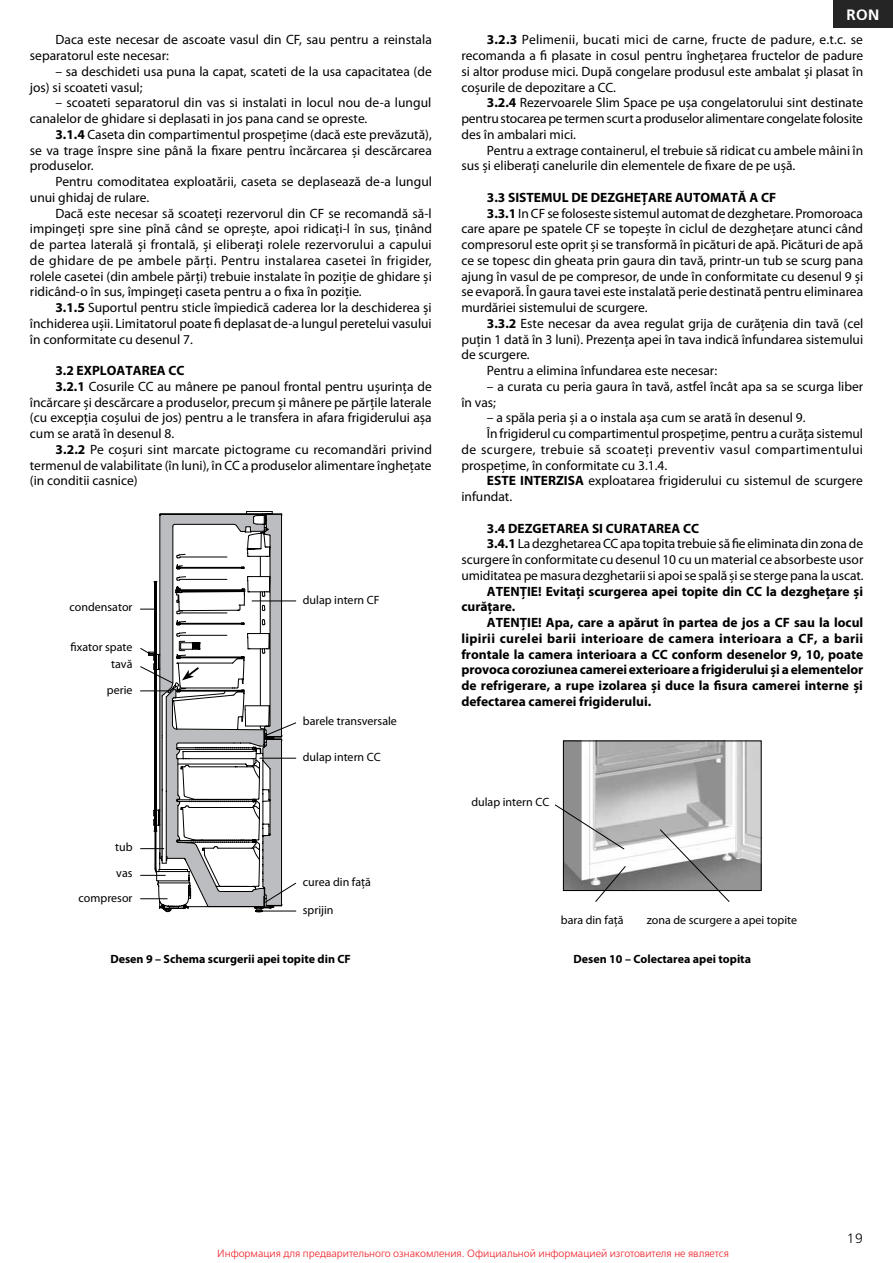
<style>
.page{position:relative;width:893px;height:1263px;background:#fff}
.page>*{position:absolute;margin:0;border:0;box-sizing:border-box;transform-origin:0 0}
.t1{font:15px "Free Set Demi Bold C";color:#fff}
.t2{font:13.5px/15.8px "Myriad Pro";color:#000}
.t3{font:700 13.5px/15.8px "Myriad Pro";color:#000}
.t4{font:13.5px "Myriad Pro";letter-spacing:.03em;color:#000}
.t5{font:13.5px "Free Set Light C";color:#000}
.t6{font:12px/24.5px "Myriad Pro";color:#000;text-align:right}
.t7{font:700 12px "Myriad Pro";color:#000}
.t8{font:10.5px "Free Set Light C";color:#ed1d24}
.s1{font-weight:700}
</style>
<div class="page">
<img style="left:565px;top:742px;width:195px;height:147px">
<div style="left:563px;top:740px;width:199px;height:151px;border:1px solid #000"></div>
<svg style="left:659px;top:828px;width:71px;height:74px"></svg>
<svg style="left:594px;top:865px;width:32px;height:37px"></svg>
<svg style="left:554px;top:804px;width:71px;height:46px"></svg>
<svg style="left:140px;top:511px;width:157px;height:401px"></svg>
<hr style="left:262px;top:911px;width:34px;height:1px;background:#000">
<div style="left:833px;top:0;width:60px;height:28px;background:#252525"></div>
<p class="t2" style="left:30px;top:32px;width:403px;text-indent:26px">Daca este necesar de ascoate vasul din CF, sau pentru a reinstala separatorul este necesar:</p>
<p class="t2" style="left:30px;top:63px;width:403px;text-indent:26px">– sa deschideti usa puna la capat, scateti de la usa capacitatea (de jos) si scoateti vasul;</p>
<p class="t2" style="left:30px;top:95px;width:403px;text-indent:26px">– scoateti separatorul din vas si instalati in locul nou de-a lungul canalelor de ghidare si deplasati in jos pana cand se opreste.</p>
<p class="t2" style="left:30px;top:126px;width:403px;text-align:justify;text-indent:26px"><span class="s1">3.1.4</span> Caseta din compartimentul prospețime (dacă este prevăzută), se va trage înspre sine până la fixare pentru încărcarea și descărcarea produselor.</p>
<p class="t2" style="left:30px;top:173px;width:404px;text-indent:26px">Pentru comoditatea exploatării, caseta se deplasează de-a lungul unui ghidaj de rulare.</p>
<p class="t2" style="left:30px;top:205px;width:404px;text-align:justify;text-indent:26px">Dacă este necesar să scoateți rezervorul din CF se recomandă să-l impingeți spre sine pînă când se oprește, apoi ridicați-l în sus, ținând de partea laterală și frontală, și eliberați rolele rezervorului a capului de ghidare de pe ambele părți. Pentru instalarea casetei în frigider, rolele casetei (din ambele părți) trebuie instalate în poziție de ghidare și ridicând-o în sus, împingeți caseta pentru a o fixa în poziție.</p>
<p class="t2" style="left:30px;top:299px;width:403px;text-align:justify;text-indent:26px"><span class="s1">3.1.5</span> Suportul pentru sticle împiedică caderea lor la deschiderea și închiderea ușii. Limitatorul poate fi deplasat de-a lungul peretelui vasului în conformitate cu desenul 7.</p>
<p class="t3" style="left:55px;top:362px;width:131px">3.2 EXPLOATAREA CC</p>
<p class="t2" style="left:55px;top:378px;width:378px"><span class="s1">3.2.1</span> Cosurile CC au mânere pe panoul frontal pentru ușurința de</p>
<p class="t2" style="left:30px;top:394px;width:403px">încărcare și descărcare a produselor, precum și mânere pe părțile laterale</p>
<p class="t2" style="left:30px;top:410px;width:403px">(cu excepția coșului de jos) pentru a le transfera in afara frigiderului așa</p>
<p class="t2" style="left:30px;top:425px;width:146px">cum se arată în desenul 8.</p>
<p class="t2" style="left:55px;top:441px;width:378px"><span class="s1">3.2.2</span> Pe coșuri sint marcate pictograme cu recomandări privind</p>
<p class="t2" style="left:30px;top:457px;width:403px">termenul de valabilitate (în luni), în CC a produselor alimentare înghețate</p>
<p class="t2" style="left:30px;top:473px;width:109px">(in conditii casnice)</p>
<p class="t6" style="left:69px;top:595px;width:65px">condensator</p>
<p class="t6" style="left:71px;top:635px;width:63px">fixator spate</p>
<p class="t6" style="left:111px;top:652px;width:23px">tavă</p>
<p class="t6" style="left:107px;top:678px;width:27px">perie</p>
<p class="t6" style="left:115px;top:834px;width:19px">tub</p>
<p class="t6" style="left:79px;top:861px;width:55px">vas compresor</p>
<p class="t6" style="left:303px;top:587px;width:78px">dulap intern CF</p>
<p class="t6" style="left:303px;top:708px;width:96px">barele transversale</p>
<p class="t6" style="left:303px;top:745px;width:79px">dulap intern CC</p>
<p class="t6" style="left:303px;top:869px;width:70px">curea din față</p>
<p class="t6" style="left:303px;top:897px;width:32px">sprijin</p>
<p class="t7" style="left:110px;top:951px;width:242px">Desen 9 – Schema scurgerii apei topite din CF</p>
<p class="t1" style="left:847px;top:6px;width:34px">RON</p>
<p class="t2" style="left:461px;top:32px;width:403px;text-align:justify;text-indent:26px"><span class="s1">3.2.3</span> Pelimenii, bucati mici de carne, fructe de padure, e.t.c. se recomanda a fi plasate in cosul pentru înghețarea fructelor de padure si altor produse mici. După congelare produsul este ambalat și plasat în coșurile de depozitare a CC.</p>
<p class="t2" style="left:461px;top:95px;width:403px;text-align:justify;text-indent:26px"><span class="s1">3.2.4</span> Rezervoarele Slim Space pe ușa congelatorului sint destinate pentru stocarea pe termen scurt a produselor alimentare congelate folosite des în ambalari mici.</p>
<p class="t2" style="left:461px;top:142px;width:403px;text-indent:26px">Pentru a extrage containerul, el trebuie să ridicat cu ambele mâini în sus și eliberați canelurile din elementele de fixare de pe ușă.</p>
<p class="t3" style="left:487px;top:189px;width:291px">3.3 SISTEMUL DE DEZGHEȚARE AUTOMATĂ A CF</p>
<p class="t2" style="left:487px;top:205px;width:378px"><span class="s1">3.3.1</span> In CF se foloseste sistemul automat de dezghetare. Promoroaca</p>
<p class="t2" style="left:461px;top:221px;width:403px">care apare pe spatele CF se topește în ciclul de dezghețare atunci când</p>
<p class="t2" style="left:461px;top:236px;width:403px">compresorul este oprit și se transformă în picături de apă. Picături de apă</p>
<p class="t2" style="left:461px;top:252px;width:403px">ce se topesc din gheata prin gaura din tavă, printr-un tub se scurg pana</p>
<p class="t2" style="left:461px;top:268px;width:403px">ajung în vasul de pe compresor, de unde în conformitate cu desenul 9 și</p>
<p class="t2" style="left:461px;top:284px;width:403px">se evaporă. În gaura tavei este instalată perie destinată pentru eliminarea</p>
<p class="t2" style="left:461px;top:299px;width:188px">murdăriei sistemului de scurgere.</p>
<p class="t2" style="left:487px;top:315px;width:378px"><span class="s1">3.3.2</span> Este necesar da avea regulat grija de curățenia din tavă (cel</p>
<p class="t2" style="left:461px;top:331px;width:403px">puțin 1 dată în 3 luni). Prezența apei în tava indică înfundarea sistemului</p>
<p class="t2" style="left:461px;top:347px;width:70px">de scurgere.</p>
<p class="t2" style="left:487px;top:362px;width:232px">Pentru a elimina înfundarea este necesar:</p>
<p class="t2" style="left:461px;top:378px;width:403px;text-indent:26px">– a curata cu peria gaura în tavă, astfel încât apa sa se scurga liber în vas;</p>
<p class="t2" style="left:487px;top:410px;width:320px">– a spăla peria și a o instala așa cum se arată în desenul 9.</p>
<p class="t2" style="left:487px;top:425px;width:378px">În frigiderul cu compartimentul prospețime, pentru a curăța sistemul</p>
<p class="t4" style="left:461px;top:441px;width:403px">de scurgere, trebuie să scoateți preventiv vasul compartimentului</p>
<p class="t2" style="left:461px;top:457px;width:207px">prospețime, în conformitate cu 3.1.4.</p>
<p class="t2" style="left:487px;top:473px;width:378px"><span class="s1">ESTE INTERZISA</span> exploatarea frigiderului cu sistemul de scurgere</p>
<p class="t2" style="left:461px;top:489px;width:52px">infundat.</p>
<p class="t3" style="left:487px;top:520px;width:214px">3.4 DEZGETAREA SI CURATAREA CC</p>
<p class="t2" style="left:487px;top:536px;width:378px"><span class="s1">3.4.1</span> La dezghetarea CC apa topita trebuie să fie eliminata din zona de</p>
<p class="t2" style="left:461px;top:552px;width:404px">scurgere în conformitate cu desenul 10 cu un material ce absorbeste usor</p>
<p class="t2" style="left:461px;top:567px;width:404px">umiditatea pe masura dezghetarii si apoi se spală și se sterge pana la uscat.</p>
<p class="t3" style="left:461px;top:583px;width:403px;text-indent:26px">ATENȚIE! Evitați scurgerea apei topite din CC la dezghețare și curățare.</p>
<p class="t3" style="left:461px;top:614px;width:403px;text-align:justify;text-indent:26px">ATENȚIE! Apa, care a apărut în partea de jos a CF sau la locul lipirii curelei barii interioare de camera interioara a CF, a barii frontale la camera interioara a CC conform desenelor 9, 10, poate provoca coroziunea camerei exterioare a frigiderului și a elementelor de refrigerare, a rupe izolarea și duce la fisura camerei interne și defectarea camerei frigiderului.</p>
<p class="t6" style="left:471px;top:789px;width:79px">dulap intern CC</p>
<p class="t6" style="left:561px;top:907px;width:64px">bara din față</p>
<p class="t6" style="left:647px;top:907px;width:152px">zona de scurgere a apei topite</p>
<p class="t7" style="left:574px;top:951px;width:179px">Desen 10 – Colectarea apei topita</p>
<p class="t5" style="left:847px;top:1231px;width:18px">19</p>
<p class="t8" style="left:217px;top:1248px;width:513px">Информация для предварительного ознакомления. Официальной информацией изготовителя не является</p>
</div>
